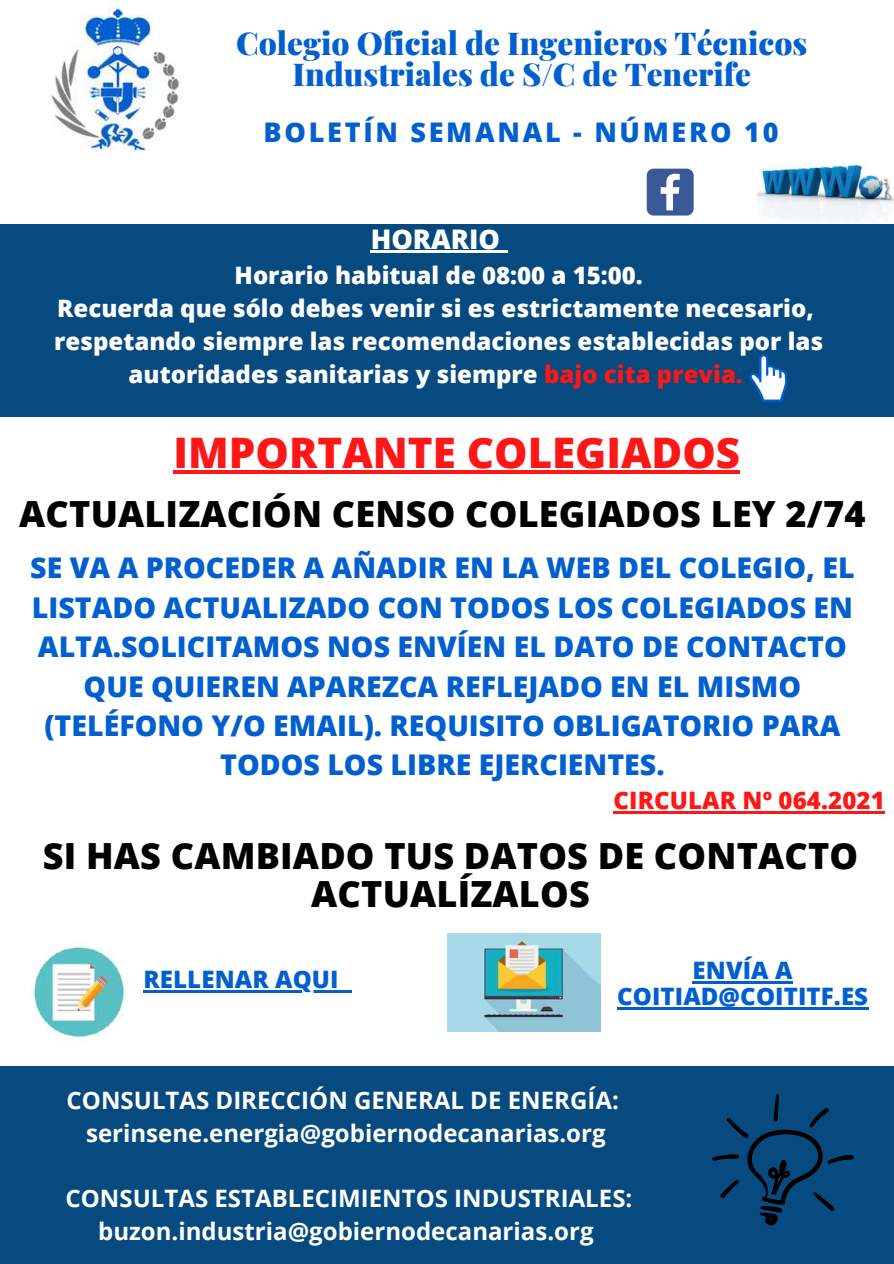
<style>
.page{position:relative;width:894px;height:1264px;background:#fff}
.page>*{position:absolute;margin:0;border:0;box-sizing:border-box;transform-origin:0 0}
.t1{font:800 42px "Open Sans";color:#ff1616}
.t2{font:800 36px/38.7px "Open Sans";letter-spacing:.005em;color:#000;text-align:center}
.t3{font:900 31.5px/30.6px "Playfair Display";color:#015fd0;text-align:center}
.t4{font:800 28.5px/39.5px "Open Sans";color:#015fd0;text-align:center}
.t5{font:800 27px "Open Sans";letter-spacing:.1em;color:#015fd0}
.t6{font:800 27px "Open Sans";color:#fff}
.t7{font:800 24px/33px "Open Sans";color:#fff;text-align:center}
.t8{font:700 24px/32.7px "Open Sans";color:#fff;text-align:center}
.t9{font:800 24px/25.8px "Open Sans";letter-spacing:.005em;color:#015fd0;text-align:center}
.t10{font:800 24px "Open Sans";letter-spacing:.005em;color:#ff1616}
.s1{color:#ff1616}
</style>
<div class="page">
<div style="left:0;top:225px;width:893px;height:192px;background:#074a7f"></div>
<img style="left:33px;top:0;width:168px;height:169px;border-radius:50%">
<svg style="left:646px;top:169px;width:47px;height:46px;background:#6078ab"></svg>
<hr style="left:370px;top:250px;width:130px;height:3px;background:#fff">
<svg style="left:500px;top:250px;width:7px;height:3px"></svg>
<svg style="left:749px;top:354px;width:38px;height:48px"></svg>
<img style="left:757px;top:164px;width:136px;height:59px">
<hr style="left:173px;top:470px;width:567px;height:4px;background:#ff1616">
<div style="left:0;top:1065px;width:893px;height:198px;background:#074a7f"></div>
<svg style="left:712px;top:1094px;width:142px;height:132px"></svg>
<hr style="left:613px;top:811px;width:271px;height:3px;background:#ff1616">
<img style="left:32px;top:945px;width:96px;height:96px">
<img style="left:447px;top:933px;width:153px;height:98px">
<hr style="left:143px;top:990px;width:195px;height:2px;background:#015fd0">
<svg style="left:338px;top:990px;width:13px;height:2px"></svg>
<hr style="left:692px;top:981px;width:100px;height:2px;background:#015fd0">
<hr style="left:617px;top:1007px;width:251px;height:2px;background:#015fd0">
<p class="t3" style="left:236px;top:27px;width:572px">Colegio Oficial de Ingenieros Técnicos<br>Industriales de S/C de Tenerife</p>
<p class="t5" style="left:263px;top:113px;width:516px">BOLETÍN SEMANAL - NÚMERO 10</p>
<p class="t6" style="left:370px;top:220px;width:131px">HORARIO</p>
<p class="t7" style="left:54px;top:258px;width:770px">Horario habitual de 08:00 a 15:00.<br>Recuerda que sólo debes venir si es estrictamente necesario, respetando siempre las recomendaciones establecidas por las autoridades sanitarias y siempre <span class="s1">bajo cita previa.</span></p>
<h1 class="t1" style="left:173px;top:423px;width:568px">IMPORTANTE COLEGIADOS</h1>
<p class="t2" style="left:19px;top:493px;width:847px">ACTUALIZACIÓN CENSO COLEGIADOS LEY 2/74</p>
<p class="t4" style="left:30px;top:547px;width:825px">SE VA A PROCEDER A AÑADIR EN LA WEB DEL COLEGIO, EL LISTADO ACTUALIZADO CON TODOS LOS COLEGIADOS EN ALTA.SOLICITAMOS NOS ENVÍEN EL DATO DE CONTACTO QUE QUIEREN APAREZCA REFLEJADO EN EL MISMO (TELÉFONO Y/O EMAIL). REQUISITO OBLIGATORIO PARA TODOS LOS LIBRE EJERCIENTES.</p>
<p class="t10" style="left:613px;top:783px;width:273px">CIRCULAR Nº 064.2021</p>
<p class="t2" style="left:43px;top:835px;width:816px">SI HAS CAMBIADO TUS DATOS DE CONTACTO<br>ACTUALÍZALOS</p>
<p class="t9" style="left:143px;top:965px;width:196px">RELLENAR AQUI</p>
<p class="t9" style="left:617px;top:957px;width:252px">ENVÍA A<br>COITIAD@COITITF.ES</p>
<p class="t8" style="left:67px;top:1083px;width:553px">CONSULTAS DIRECCIÓN GENERAL DE ENERGÍA: serinsene.energia@gobiernodecanarias.org</p>
<p class="t8" style="left:65px;top:1181px;width:568px">CONSULTAS ESTABLECIMIENTOS INDUSTRIALES: buzon.industria@gobiernodecanarias.org</p>
</div>
